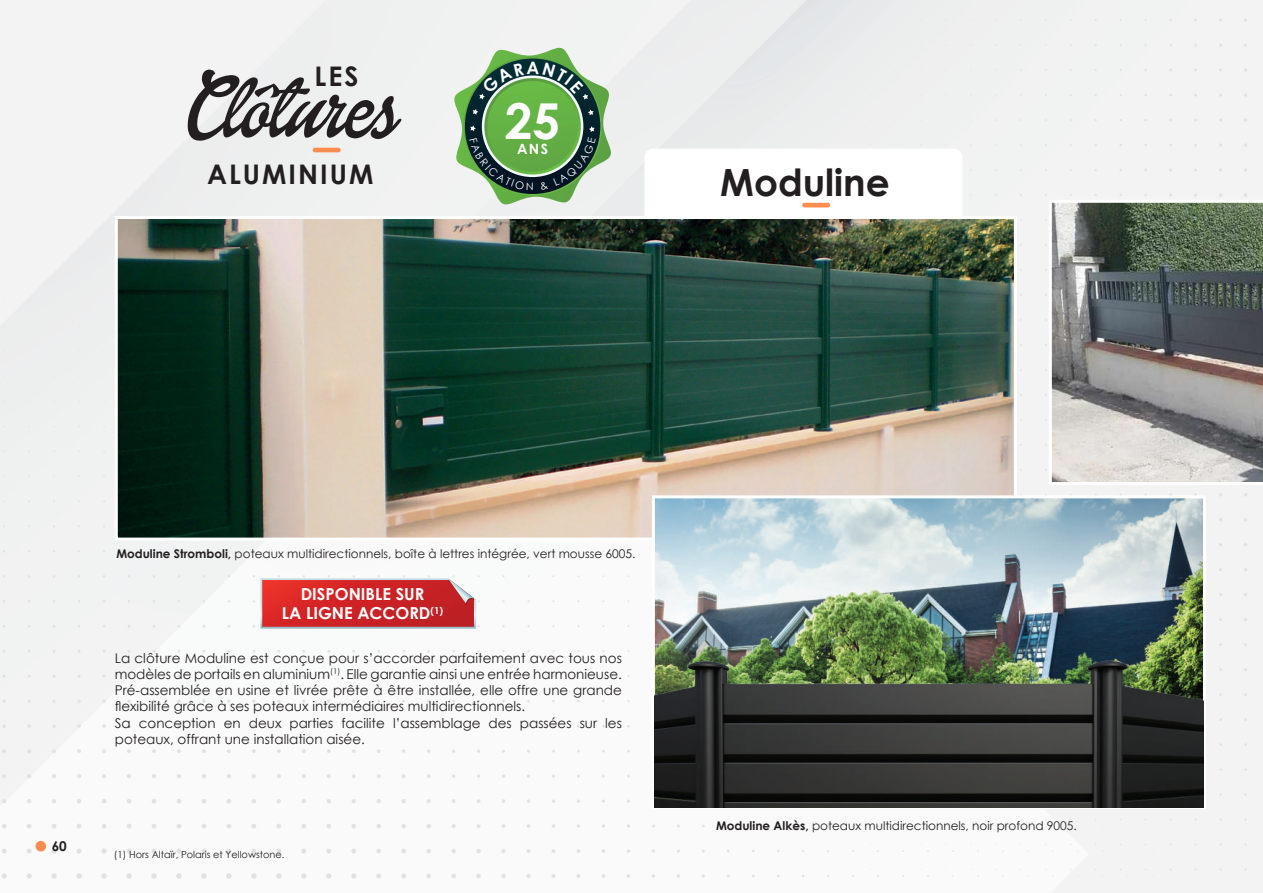
<style>
.page{position:relative;width:1263px;height:893px;background:#f3f3f3}
.page>*{position:absolute;margin:0;border:0;box-sizing:border-box;transform-origin:0 0}
.t1{font:90px "Dollie Script Personal Use";color:#231f20}
.t2{font:700 49.5px "Century Gothic";color:#fff}
.t3{font:700 37.5px "Century Gothic";color:#231f20}
.t4{font:700 27px "Century Gothic";letter-spacing:.075em;color:#231f20}
.t5{font:700 16.5px/19.8px "Century Gothic";color:#fff;text-align:center}
.t6{font:700 14.1px "Century Gothic";color:#fff}
.t7{font:13.5px/16.2px "Century Gothic";color:#231f20}
.t8{font:700 13.5px "Century Gothic";color:#231f20}
.t9{font:12px "Century Gothic";color:#231f20}
.t10{font:9.75px "Century Gothic";color:#231f20}
.s1{font-weight:700}
</style>
<div class="page">
<div style="left:644px;top:149px;width:318px;height:101px;background:#fff;border-radius:9px"></div>
<img style="left:119px;top:220px;width:894px;height:317px">
<div style="left:115px;top:216px;width:902px;height:325px;border:3px solid #fff"></div>
<img style="left:656px;top:499px;width:546px;height:115px">
<div style="left:652px;top:495px;width:554px;height:314px;border:3px solid #fff"></div>
<img style="left:655px;top:614px;width:548px;height:193px">
<hr style="left:802px;top:203px;width:28px;height:4px;background:#ff8d4f;border-radius:2px">
<hr style="left:313px;top:148px;width:28px;height:4px;background:#ff8d4f;border-radius:2px">
<svg style="left:260px;top:578px;width:216px;height:51px;background:#ce3c3f"></svg>
<svg style="left:1049px;top:200px;width:214px;height:285px;background:#858884"></svg>
<div style="left:36px;top:841px;width:10px;height:10px;background:#ff8d4f;border-radius:50%"></div>
<svg style="left:454px;top:48px;width:158px;height:157px"></svg>
<h3 class="t4" style="left:314px;top:56px;width:46px">LES</h3>
<h1 class="t1" style="left:187px;top:57px;width:212px">Clôtures</h1>
<h2 class="t2" style="left:505px;top:84px;width:57px">25</h2>
<p class="t6" style="left:517px;top:138px;width:33px">ANS</p>
<h3 class="t4" style="left:207px;top:154px;width:168px">ALUMINIUM</h3>
<h3 class="t3" style="left:720px;top:154px;width:171px">Moduline</h3>
<p class="t8" style="left:52px;top:835px;width:17px">60</p>
<p class="t9" style="left:116px;top:545px;width:521px"><span class="s1">Moduline Stromboli,</span> poteaux multidirectionnels, boîte à lettres intégrée, vert mousse 6005.</p>
<p class="t5" style="left:282px;top:583px;width:163px">DISPONIBLE SUR<br>LA LIGNE ACCORD<sup>(1)</sup></p>
<p class="t7" style="left:115px;top:649px;width:509px">La clôture Moduline est conçue pour s’accorder parfaitement avec tous nos modèles de portails en aluminium<sup>(1)</sup>. Elle garantie ainsi une entrée harmonieuse.<br>Pré-assemblée en usine et livrée prête à être installée, elle offre une grande flexibilité grâce à ses poteaux intermédiaires multidirectionnels.<br>Sa conception en deux parties facilite l’assemblage des passées sur les poteaux, offrant une installation aisée.</p>
<p class="t10" style="left:114px;top:847px;width:172px">(1) Hors Altaïr, Polaris et Yellowstone.</p>
<p class="t9" style="left:716px;top:818px;width:362px"><span class="s1">Moduline Alkès,</span> poteaux multidirectionnels, noir profond 9005.</p>
</div>
